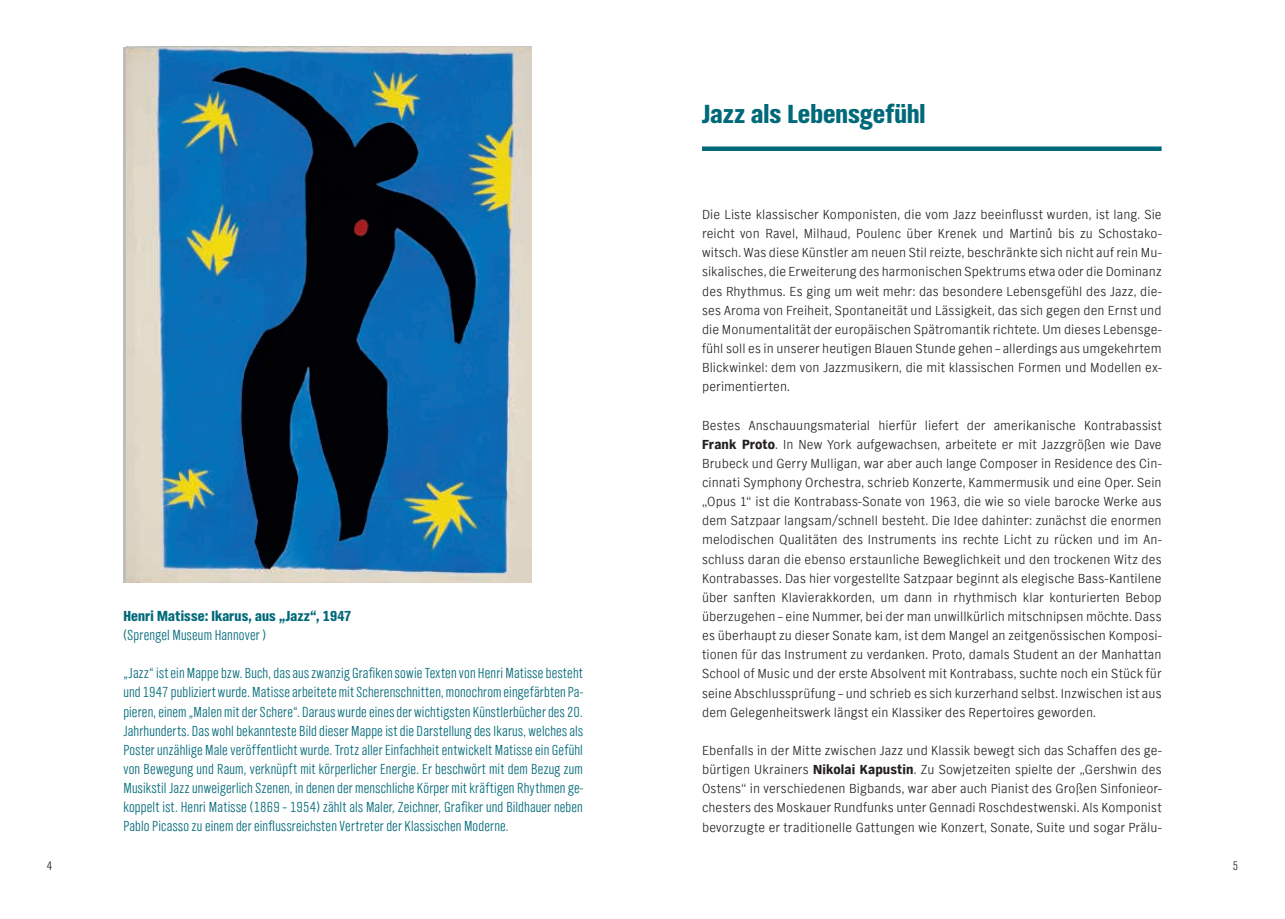
<style>
.page{position:relative;width:1285px;height:919px;background:#fff}
.page>*{position:absolute;margin:0;border:0;box-sizing:border-box;transform-origin:0 0}
.t1{font:900 27px "NDR Sans Cond";color:#006979}
.t2{font:300 15px/19px "NDR Sans Cond";letter-spacing:.01em;color:#006979;text-align:justify}
.t3{font:900 15px "NDR Sans Cond";letter-spacing:.01em;color:#006979}
.t4{font:300 13.5px/19.2px "NDR Sans";letter-spacing:.01em;color:#231f20;text-align:justify}
.t5{font:300 12.75px "NDR Sans Cond";color:#231f20}
.s1{font-weight:900}
</style>
<div class="page">
<div style="left:702px;top:146px;width:459px;height:5px;background:#006979"></div>
<img style="left:126px;top:47px;width:405px;height:535px">
<p class="t3" style="left:123px;top:606px;width:229px">Henri Matisse: Ikarus, aus „Jazz“, 1947</p>
<p class="t2" style="left:123px;top:625px;width:144px">(Sprengel Museum Hannover )</p>
<p class="t2" style="left:123px;top:663px;width:461px">„Jazz“ ist ein Mappe bzw. Buch, das aus zwanzig Grafiken sowie Texten von Henri Matisse besteht und 1947 publiziert wurde. Matisse arbeitete mit Scherenschnitten, monochrom eingefärbten Pa&shy;pieren, einem „Malen mit der Schere“. Daraus wurde eines der wichtigsten Künstlerbücher des 20.<br>Jahrhunderts. Das wohl bekannteste Bild dieser Mappe ist die Darstellung des Ikarus, welches als Poster unzählige Male veröffentlicht wurde. Trotz aller Einfachheit entwickelt Matisse ein Gefühl von Bewegung und Raum, verknüpft mit körperlicher Energie. Er beschwört mit dem Bezug zum Musikstil Jazz unweigerlich Szenen, in denen der menschliche Körper mit kräftigen Rhythmen ge&shy;koppelt ist. Henri Matisse (1869 – 1954) zählt als Maler, Zeichner, Grafiker und Bildhauer neben Pablo Picasso zu einem der einflussreichsten Vertreter der Klassischen Moderne.</p>
<h1 class="t1" style="left:702px;top:97px;width:225px">Jazz als Lebensgefühl</h1>
<p class="t4" style="left:702px;top:205px;width:461px">Die Liste klassischer Komponisten, die vom Jazz beeinflusst wurden, ist lang. Sie reicht von Ravel, Milhaud, Poulenc über Krenek und Martinů bis zu Schostako&shy;witsch. Was diese Künstler am neuen Stil reizte, beschränkte sich nicht auf rein Mu&shy;sikalisches, die Erweiterung des harmonischen Spektrums etwa oder die Dominanz des Rhythmus. Es ging um weit mehr: das besondere Lebensgefühl des Jazz, die&shy;ses Aroma von Freiheit, Spontaneität und Lässigkeit, das sich gegen den Ernst und die Monumentalität der europäischen Spätromantik richtete. Um dieses Lebensge&shy;fühl soll es in unserer heutigen Blauen Stunde gehen – allerdings aus umgekehrtem Blickwinkel: dem von Jazzmusikern, die mit klassischen Formen und Modellen ex&shy;perimentierten.</p>
<p class="t4" style="left:702px;top:415px;width:461px">Bestes Anschauungsmaterial hierfür liefert der amerikanische Kontrabassist <span class="s1">Frank Proto</span>. In New York aufgewachsen, arbeitete er mit Jazzgrößen wie Dave Brubeck und Gerry Mulligan, war aber auch lange Composer in Residence des Cin&shy;cinnati Symphony Orchestra, schrieb Konzerte, Kammermusik und eine Oper. Sein „Opus 1“ ist die Kontrabass-Sonate von 1963, die wie so viele barocke Werke aus dem Satzpaar langsam/schnell besteht. Die Idee dahinter: zunächst die enormen melodischen Qualitäten des Instruments ins rechte Licht zu rücken und im An&shy;schluss daran die ebenso erstaunliche Beweglichkeit und den trockenen Witz des Kontrabasses. Das hier vorgestellte Satzpaar beginnt als elegische Bass-Kantilene über sanften Klavierakkorden, um dann in rhythmisch klar konturierten Bebop überzugehen – eine Nummer, bei der man unwillkürlich mitschnipsen möchte. Dass es überhaupt zu dieser Sonate kam, ist dem Mangel an zeitgenössischen Komposi&shy;tionen für das Instrument zu verdanken. Proto, damals Student an der Manhattan School of Music und der erste Absolvent mit Kontrabass, suchte noch ein Stück für seine Abschlussprüfung – und schrieb es sich kurzerhand selbst. Inzwischen ist aus dem Gelegenheitswerk längst ein Klassiker des Repertoires geworden.</p>
<p class="t4" style="left:702px;top:740px;width:461px">Ebenfalls in der Mitte zwischen Jazz und Klassik bewegt sich das Schaffen des ge&shy;bürtigen Ukrainers <span class="s1">Nikolai Kapustin</span>. Zu Sowjetzeiten spielte der „Gershwin des Ostens“ in verschiedenen Bigbands, war aber auch Pianist des Großen Sinfonieor&shy;chesters des Moskauer Rundfunks unter Gennadi Roschdestwenski. Als Komponist bevorzugte er traditionelle Gattungen wie Konzert, Sonate, Suite und sogar Prälu-</p>
<p class="t5" style="left:47px;top:857px;width:7px">4</p>
<p class="t5" style="left:1232px;top:857px;width:7px">5</p>
</div>
